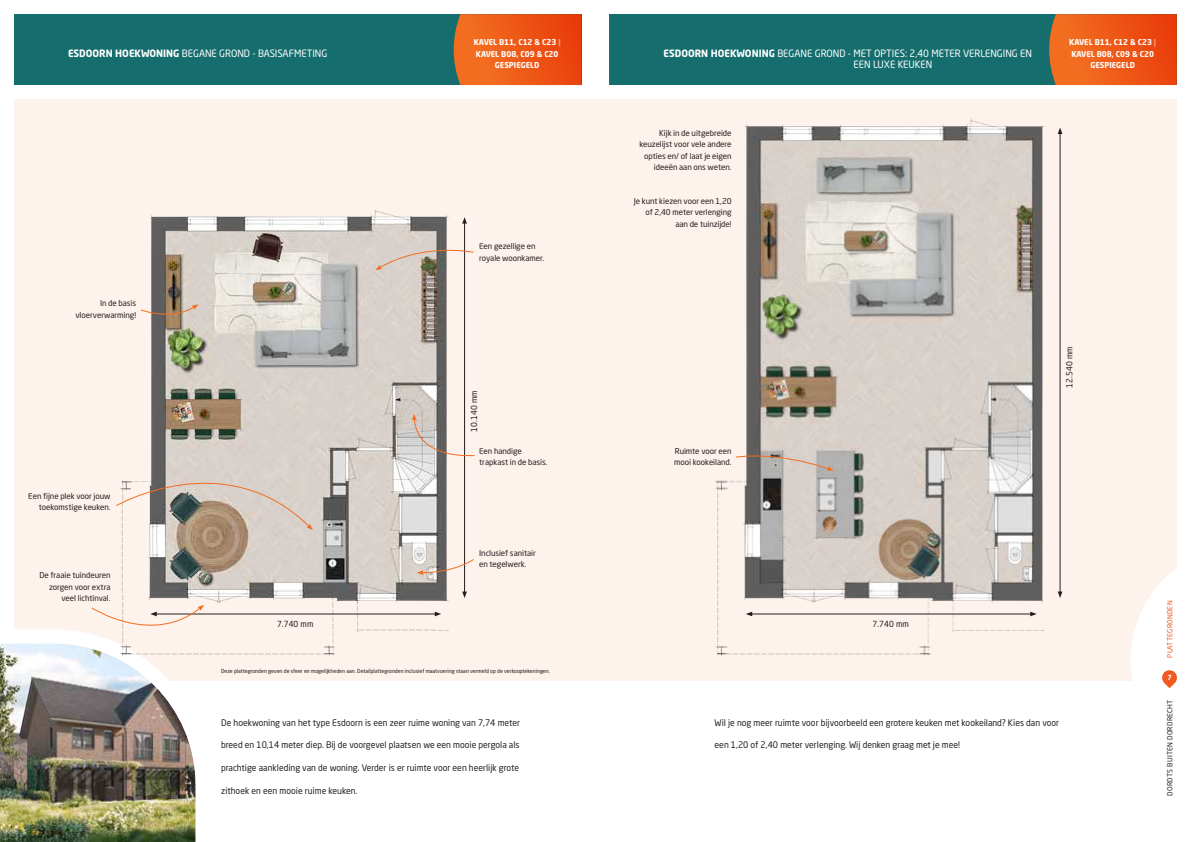
<style>
.page{position:relative;width:1191px;height:842px;background:#fff}
.page>*{position:absolute;margin:0;border:0;box-sizing:border-box;transform-origin:0 0}
.t1{font:10px/11.3px "Neo Sans Std";color:#fff;scale:.96 1}
.t2{font:9px "Neo Sans Std";color:#231f20;scale:.96 1}
.t3{font:8.3px "Neo Sans Std";letter-spacing:.01em;color:#231f20;scale:.96 1}
.t4{font:8px/11.3px "Neo Sans Std";letter-spacing:-.01em;color:#231f20;text-align:right}
.t5{font:700 8px/11.3px "Neo Sans Std";color:#fff;text-align:center;scale:.96 1}
.t6{font:7px "Neo Sans Std";letter-spacing:.03em;color:#231f20}
.t7{font:7px "Neo Sans Std";letter-spacing:.03em;color:#f15921}
.t8{font:700 7px "Neo Sans Std";color:#fff}
.t9{font:5.5px "Neo Sans Std";color:#231f20;scale:.96 1}
.s1{font-weight:700}
.s2{color:#f59d80}
</style>
<div class="page">
<div style="left:14px;top:99px;width:1162px;height:581px;background:#fdf2ec"></div>
<div style="left:609px;top:14px;width:567px;height:71px;background:#156d6d"></div>
<svg style="left:1049px;top:14px;width:127px;height:71px;background:#e95918"></svg>
<svg style="left:1129px;top:543px;width:48px;height:146px"></svg>
<div style="left:14px;top:14px;width:567px;height:71px;background:#156d6d"></div>
<svg style="left:454px;top:14px;width:127px;height:71px;background:#ea5918"></svg>
<img style="left:0;top:629px;width:217px;height:213px">
<hr style="left:464px;top:222px;width:1px;height:371px;background:#231f20">
<svg style="left:462px;top:591px;width:5px;height:7px"></svg>
<svg style="left:462px;top:217px;width:5px;height:7px"></svg>
<hr style="left:1059px;top:132px;width:1px;height:461px;background:#231f20">
<svg style="left:1057px;top:591px;width:5px;height:7px"></svg>
<svg style="left:1057px;top:128px;width:5px;height:6px"></svg>
<img style="left:37px;top:210px;width:412px;height:448px">
<img style="left:715px;top:118px;width:330px;height:538px">
<svg style="left:140px;top:304px;width:58px;height:17px"></svg>
<svg style="left:115px;top:443px;width:198px;height:87px"></svg>
<svg style="left:91px;top:605px;width:113px;height:42px"></svg>
<svg style="left:375px;top:242px;width:99px;height:28px"></svg>
<svg style="left:412px;top:414px;width:63px;height:47px"></svg>
<svg style="left:417px;top:559px;width:57px;height:16px"></svg>
<svg style="left:735px;top:450px;width:98px;height:21px;background:#bdb2aa"></svg>
<p class="t1" style="left:68px;top:47px;width:271px"><span class="s1">ESDOORN HOEKWONING</span> BEGANE GROND - BASISAFMETING</p>
<p class="t5" style="left:474px;top:37px;width:92px">KAVEL B11, C12 &amp; C23 <span class="s2">|<br></span>KAVEL B08, C09 &amp; C20<br>GESPIEGELD</p>
<p class="t1" style="left:853px;top:47px;width:187px;text-indent:-190px"><span class="s1">ESDOORN HOEKWONING</span> BEGANE GROND - MET OPTIES: 2,40 METER VERLENGING EN<br>EEN LUXE KEUKEN</p>
<p class="t5" style="left:1069px;top:37px;width:92px">KAVEL B11, C12 &amp; C23 <span class="s2">|<br></span>KAVEL B08, C09 &amp; C20<br>GESPIEGELD</p>
<p class="t4" style="left:75px;top:297px;width:62px">In de basis vloerverwarming!</p>
<p class="t4" style="left:28px;top:490px;width:84px">Een fijne plek voor jouw toekomstige keuken.</p>
<p class="t4" style="left:39px;top:570px;width:73px">De fraaie tuindeuren zorgen voor extra veel lichtinval.</p>
<p class="t4" style="left:479px;top:241px;width:67px;text-align:left">Een gezellige en royale woonkamer.</p>
<p class="t3" style="left:469px;top:432px;width:45px;rotate:-90deg">10.140 mm</p>
<p class="t4" style="left:479px;top:445px;width:70px;text-align:left">Een handige trapkast in de basis.</p>
<p class="t4" style="left:479px;top:547px;width:58px;text-align:left">Inclusief sanitair en tegelwerk.</p>
<p class="t4" style="left:639px;top:127px;width:94px">Kijk in de uitgebreide keuzelijst voor vele andere opties en/ of laat je eigen ideeën aan ons weten.</p>
<p class="t4" style="left:634px;top:195px;width:99px">Je kunt kiezen voor een 1,20 of 2,40 meter verlenging aan de tuinzijde!</p>
<p class="t4" style="left:674px;top:445px;width:59px;text-align:left">Ruimte voor een mooi kookeiland.</p>
<p class="t3" style="left:277px;top:618px;width:39px">7.740 mm</p>
<p class="t3" style="left:872px;top:618px;width:39px">7.740 mm</p>
<p class="t9" style="left:221px;top:667px;width:344px">Deze plattegronden geven de sfeer en mogelijkheden aan. Detailplattegronden inclusief maatvoering staan vermeld op de verkooptekeningen.</p>
<p class="t3" style="left:1064px;top:388px;width:45px;rotate:-90deg">12.540 mm</p>
<p class="t2" style="left:221px;top:717px;width:313px">De hoekwoning van het type Esdoorn is een zeer ruime woning van 7,74 meter</p>
<p class="t2" style="left:221px;top:740px;width:312px">breed en 10,14 meter diep. Bij de voorgevel plaatsen we een mooie pergola als</p>
<p class="t2" style="left:221px;top:762px;width:312px">prachtige aankleding van de woning. Verder is er ruimte voor een heerlijk grote</p>
<p class="t2" style="left:221px;top:785px;width:143px">zithoek en een mooie ruime keuken.</p>
<p class="t2" style="left:714px;top:717px;width:360px">Wil je nog meer ruimte voor bijvoorbeeld een grotere keuken met kookeiland? Kies dan voor</p>
<p class="t2" style="left:714px;top:740px;width:257px">een 1,20 of 2,40 meter verlenging. Wij denken graag met je mee!</p>
<p class="t7" style="left:1165px;top:658px;width:59px;rotate:-90deg">PLATTEGRONDEN</p>
<p class="t8" style="left:1167px;top:673px;width:6px">7</p>
<p class="t6" style="left:1165px;top:796px;width:98px;rotate:-90deg">DORDTS BUITEN DORDRECHT</p>
</div>
